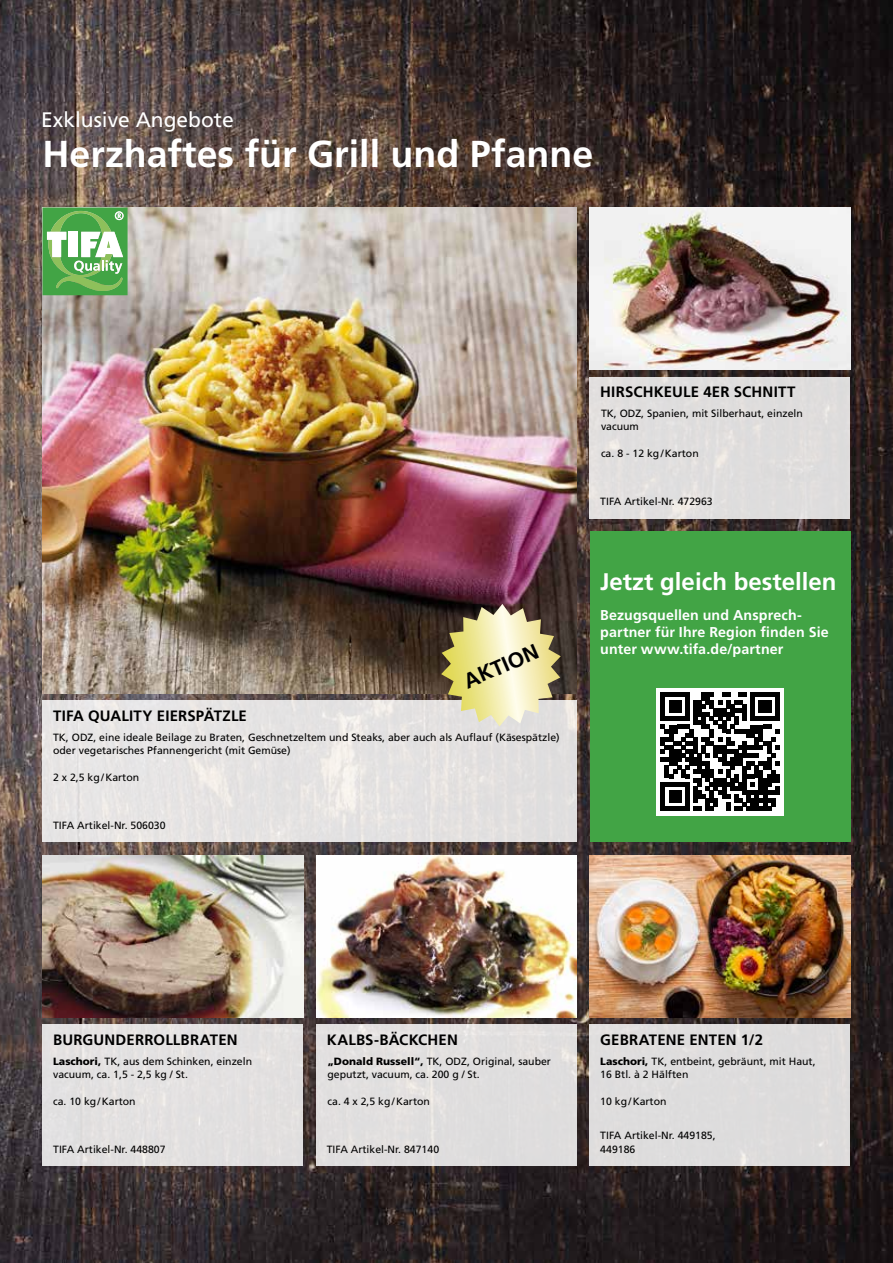
<style>
.page{position:relative;width:893px;height:1263px;background:#fff}
.page>*{position:absolute;margin:0;border:0;box-sizing:border-box;transform-origin:0 0}
.t1{font:700 37.5px "Frutiger";color:#fff}
.t2{font:700 24px "Frutiger";color:#fff}
.t3{font:700 21.3px "Frutiger";color:#000}
.t4{font:21px "Frutiger";color:#fff}
.t5{font:700 15px "Frutiger";letter-spacing:.01em;color:#000}
.t6{font:700 14.25px/17.1px "Frutiger";letter-spacing:.01em;color:#fff}
.t7{font:10.5px/13.5px "Frutiger";color:#000}
.s1{font-weight:900}
</style>
<div class="page">
<img style="left:0;top:0;width:893px;height:1263px">
<div style="left:590px;top:377px;width:260px;height:141px;background:#dfdddd"></div>
<div style="left:43px;top:1024px;width:260px;height:142px;background:#e3e1e1"></div>
<div style="left:590px;top:1024px;width:260px;height:142px;background:#dedddd"></div>
<div style="left:316px;top:1024px;width:261px;height:142px;background:#e0dfde"></div>
<img style="left:590px;top:208px;width:260px;height:162px">
<img style="left:43px;top:856px;width:260px;height:162px">
<img style="left:590px;top:856px;width:260px;height:162px">
<img style="left:316px;top:856px;width:261px;height:162px">
<div style="left:43px;top:700px;width:534px;height:142px;background:#e5e3e3"></div>
<img style="left:43px;top:208px;width:534px;height:486px">
<svg style="left:441px;top:604px;width:120px;height:122px;background:#c7c094"></svg>
<div style="left:590px;top:532px;width:260px;height:310px;background:#42a445"></div>
<div style="left:656px;top:688px;width:128px;height:127px;background:#fff"></div>
<svg style="left:661px;top:692px;width:118px;height:119px"></svg>
<svg style="left:43px;top:208px;width:85px;height:87px"></svg>
<h3 class="t4" style="left:41px;top:107px;width:194px">Exklusive Angebote</h3>
<h1 class="t1" style="left:43px;top:132px;width:552px">Herzhaftes für Grill und Pfanne</h1>
<h3 class="t5" style="left:53px;top:707px;width:195px">TIFA QUALITY EIERSPÄTZLE</h3>
<h3 class="t3" style="left:460px;top:670px;width:81px;rotate:-23deg">AKTION</h3>
<p class="t7" style="left:53px;top:730px;width:508px">TK, ODZ, eine ideale Beilage zu Braten, Geschnetzeltem und Steaks, aber auch als Auflauf (Käsespätzle) oder vegetarisches Pfannengericht (mit Gemüse)</p>
<p class="t7" style="left:53px;top:771px;width:88px">2 x 2,5 kg/Karton</p>
<p class="t7" style="left:53px;top:818px;width:114px">TIFA Artikel-Nr. 506030</p>
<h3 class="t5" style="left:600px;top:383px;width:197px">HIRSCHKEULE 4ER SCHNITT</h3>
<p class="t7" style="left:601px;top:406px;width:203px">TK, ODZ, Spanien, mit Silberhaut, einzeln vacuum</p>
<p class="t7" style="left:601px;top:447px;width:99px">ca. 8 - 12 kg/Karton</p>
<p class="t7" style="left:600px;top:494px;width:114px">TIFA Artikel-Nr. 472963</p>
<h2 class="t2" style="left:600px;top:567px;width:238px">Jetzt gleich bestellen</h2>
<h3 class="t6" style="left:600px;top:606px;width:230px">Bezugsquellen und Ansprech&shy;partner für Ihre Region finden Sie unter www.tifa.de/partner</h3>
<h3 class="t5" style="left:53px;top:1031px;width:186px">BURGUNDERROLLBRATEN</h3>
<h3 class="t5" style="left:327px;top:1031px;width:133px">KALBS-BÄCKCHEN</h3>
<h3 class="t5" style="left:600px;top:1031px;width:164px">GEBRATENE ENTEN 1/2</h3>
<p class="t7" style="left:53px;top:1054px;width:200px"><span class="s1">Laschori,</span> TK, aus dem Schinken, einzeln vacuum, ca. 1,5 - 2,5 kg / St.</p>
<p class="t7" style="left:53px;top:1095px;width:84px">ca. 10 kg/Karton</p>
<p class="t7" style="left:327px;top:1054px;width:225px"><span class="s1">„Donald Russell“,</span> TK, ODZ, Original, sauber geputzt, vacuum, ca. 200 g / St.</p>
<p class="t7" style="left:327px;top:1095px;width:104px">ca. 4 x 2,5 kg/Karton</p>
<p class="t7" style="left:53px;top:1142px;width:114px">TIFA Artikel-Nr. 448807</p>
<p class="t7" style="left:327px;top:1142px;width:114px">TIFA Artikel-Nr. 847140</p>
<p class="t7" style="left:600px;top:1054px;width:217px"><span class="s1">Laschori,</span> TK, entbeint, gebräunt, mit Haut,<br>16 Btl. à 2 Hälften</p>
<p class="t7" style="left:600px;top:1095px;width:68px">10 kg/Karton</p>
<p class="t7" style="left:600px;top:1129px;width:117px">TIFA Artikel-Nr. 449185,<br>449186</p>
</div>
